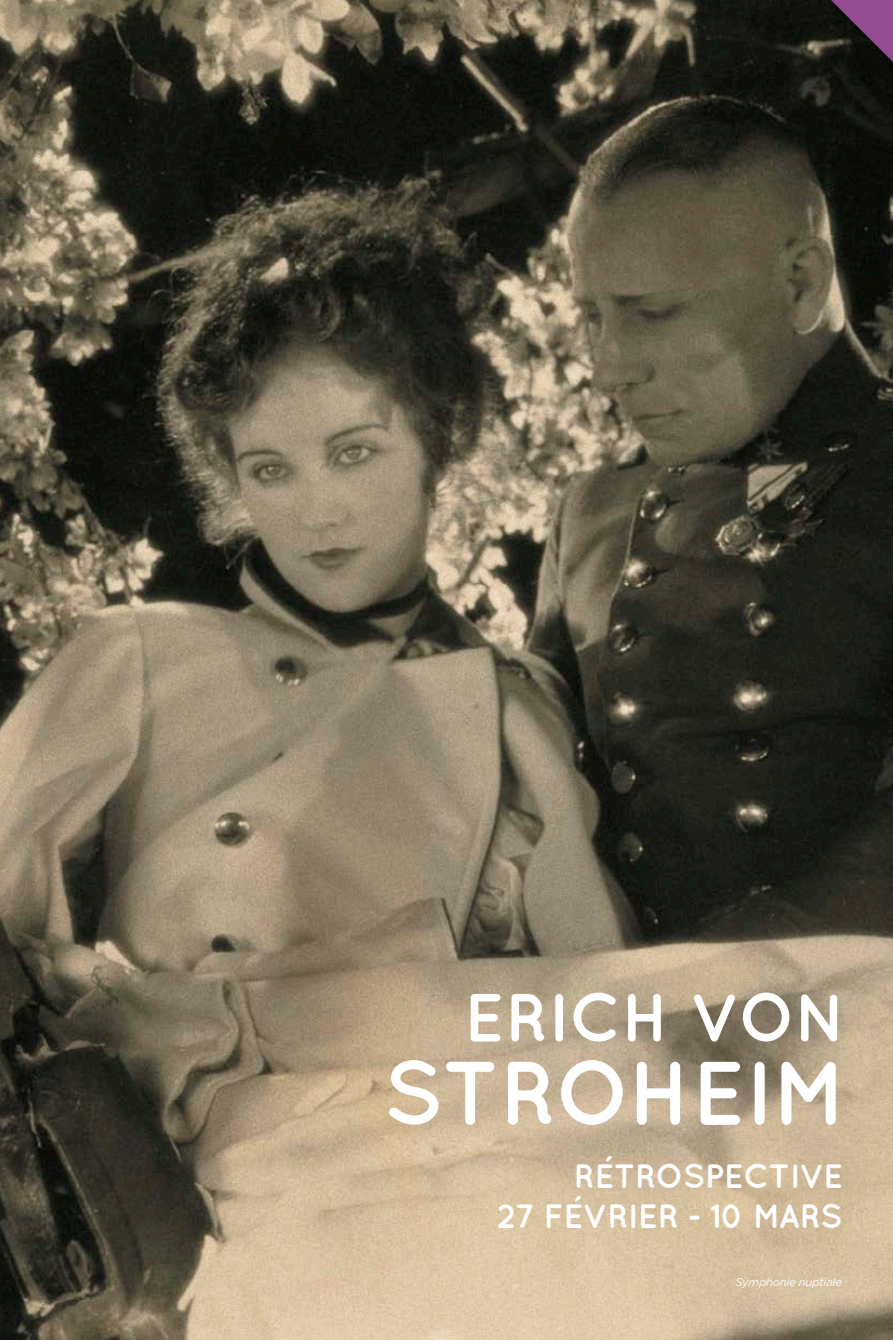
<style>
.page{position:relative;width:893px;height:1340px;background:#fff}
.page>*{position:absolute;margin:0;border:0;box-sizing:border-box;transform-origin:0 0}
.t1{font:700 90px "Quicksand";color:#fff}
.t2{font:700 67.95px "Quicksand";color:#fff}
.t3{font:700 33.75px/40.5px "Quicksand";letter-spacing:-.01em;color:#fff;text-align:right}
.t4{font:italic 11.25px "Gotham HTF";letter-spacing:-.02em;color:#fff}
</style>
<div class="page">
<img style="left:0;top:0;width:893px;height:1339px">
<svg style="left:771px;top:0;width:122px;height:125px;background:#241c20"></svg>
<h2 class="t2" style="left:464px;top:977px;width:384px">ERICH VON</h2>
<h1 class="t1" style="left:383px;top:1039px;width:467px">STROHEIM</h1>
<p class="t3" style="left:496px;top:1154px;width:348px">RÉTROSPECTIVE<br>27 FÉVRIER - 10 MARS</p>
<p class="t4" style="left:735px;top:1275px;width:108px">Symphonie nuptiale</p>
</div>
